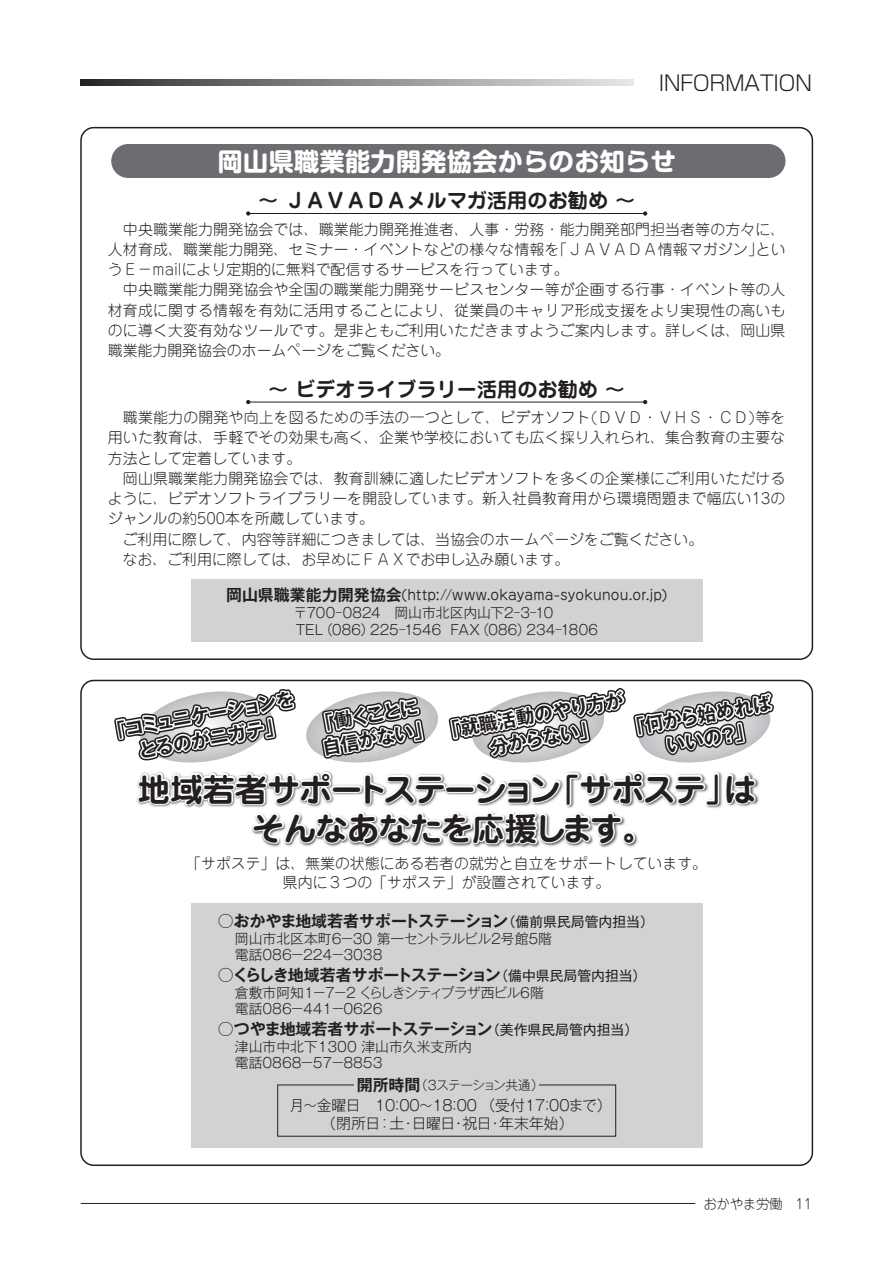
<style>
.page{position:relative;width:893px;height:1263px;background:#fff}
.page>*{position:absolute;margin:0;border:0;box-sizing:border-box;transform-origin:0 0}
.t1{font:700 32.4px/39.2px "Jun 501 Pro";letter-spacing:-.035em;color:#231f20;text-align:center}
.t2{font:700 24.9px "Shin M Go Pr 6 N";letter-spacing:.02em;color:#fff}
.t3{font:300 21px "Shin Go Pro";letter-spacing:-.025em;color:#231f20}
.t4{font:700 20.25px "Jun 501 Pro";color:#231f20}
.t5{font:700 18.75px/24.3px "Gothic MB101 Pr 6 N De";color:#231f20}
.t6{font:700 15.9px "Gothic MB101 Pr 6 N De";letter-spacing:-.02em;color:#231f20}
.t7{font:700 15.9px "Gothic MB101 Pr 6 N De";letter-spacing:-.045em;color:#231f20}
.t8{font:300 14.85px/20.2px "Jun 101 Pro";letter-spacing:.01em;color:#231f20}
.t9{font:300 14.85px/18px "Gothic MB101 Pr 6 N";color:#231f20;text-align:center}
.t10{font:300 13.8px/16.2px "Gothic MB101 Pr 6 N";letter-spacing:-.145em;color:#231f20}
.t11{font:300 13.8px/17px "Gothic MB101 Pr 6 N";letter-spacing:.005em;color:#231f20}
.t12{font:13.8px "Jun 201 Pro";letter-spacing:.01em;color:#231f20}
.t13{font:300 13.8px/16.2px "Gothic MB101 Pr 6 N";letter-spacing:-.005em;color:#231f20}
.t14{font:300 13.5px "Jun 101 Pro";letter-spacing:-.025em;color:#231f20}
.t15{font:300 12.75px "Gothic MB101 Pr 6 N";letter-spacing:-.065em;color:#231f20}
.s1{font-family:"Gothic MB101 Pr 6 N De";font-weight:700;font-size:15.9px}
.s2{font-family:"Gothic MB101 Pr 6 N";font-weight:400;font-size:13.8px}
</style>
<div class="page">
<div style="left:191px;top:903px;width:511px;height:245px;background:#d1d2d4"></div>
<div style="left:111px;top:144px;width:674px;height:34px;background:#6c6d70;border-radius:17px"></div>
<hr style="left:248px;top:213px;width:397px;height:1px;background:#231f20">
<svg style="left:246px;top:211px;width:4px;height:5px"></svg>
<svg style="left:643px;top:211px;width:4px;height:5px"></svg>
<hr style="left:248px;top:402px;width:397px;height:1px;background:#231f20">
<svg style="left:246px;top:400px;width:4px;height:4px"></svg>
<svg style="left:643px;top:400px;width:4px;height:4px"></svg>
<svg style="left:110px;top:579px;width:668px;height:560px"></svg>
<div style="left:354px;top:1076px;width:185px;height:19px;background:#d1d2d4"></div>
<hr style="left:81px;top:1203px;width:614px;height:1px;background:#231f20">
<svg style="left:81px;top:79px;width:553px;height:7px"></svg>
<h3 class="t3" style="left:659px;top:66px;width:155px">INFORMATION</h3>
<h2 class="t2" style="left:218px;top:140px;width:459px">岡山県職業能力開発協会からのお知らせ</h2>
<h3 class="t4" style="left:258px;top:184px;width:378px">～ ＪＡＶＡＤＡメルマガ活用のお勧め ～</h3>
<p class="t8" style="left:108px;top:217px;width:679px">　中央職業能力開発協会では、職業能力開発推進者、人事・労務・能力開発部門担当者等の方々に、人材育成、職業能力開発、セミナー・イベントなどの様々な情報を｢ＪＡＶＡＤＡ情報マガジン｣というＥ－mailにより定期的に無料で配信するサービスを行っています。<br>　中央職業能力開発協会や全国の職業能力開発サービスセンター等が企画する行事・イベント等の人材育成に関する情報を有効に活用することにより、従業員のキャリア形成支援をより実現性の高いものに導く大変有効なツールです。是非ともご利用いただきますようご案内します。詳しくは、岡山県職業能力開発協会のホームページをご覧ください。</p>
<h3 class="t4" style="left:268px;top:373px;width:358px">～ ビデオライブラリー活用のお勧め ～</h3>
<p class="t8" style="left:108px;top:406px;width:679px">　職業能力の開発や向上を図るための手法の一つとして、ビデオソフト(ＤＶＤ・ＶＨＳ・ＣＤ)等を用いた教育は、手軽でその効果も高く、企業や学校においても広く採り入れられ、集合教育の主要な方法として定着しています。<br>　岡山県職業能力開発協会では、教育訓練に適したビデオソフトを多くの企業様にご利用いただけるように、ビデオソフトライブラリーを開設しています。新入社員教育用から環境問題まで幅広い13のジャンルの約500本を所蔵しています。<br>　ご利用に際して、内容等詳細につきましては、当協会のホームページをご覧ください。<br>　なお、ご利用に際しては、お早めにＦＡＸでお申し込み願います。</p>
<p class="t12" style="left:226px;top:584px;width:443px"><span class="s1">岡山県職業能力開発協会</span>(http://www.okayama-syokunou.or.jp)</p>
<p class="t11" style="left:293px;top:603px;width:308px">〒700-0824　岡山市北区内山下2-3-10　　　<br>TEL（086）225-1546 FAX（086）234-1806</p>
<p class="t5" style="left:132px;top:714px;width:164px;text-indent:-27px;rotate:-10deg">「コミュニケーションをとるのがニガテ」</p>
<p class="t5" style="left:313px;top:709px;width:309px;line-height:28.8px;rotate:-10deg">「働くことに<br>自信がない」「就職活動のやり方が</p>
<p class="t5" style="left:660px;top:709px;width:112px;text-indent:-36px;rotate:-10deg">「何から始めればいいの？」</p>
<h1 class="t1" style="left:138px;top:766px;width:620px">地域若者サポートステーション「サポステ」はそんなあなたを応援します。</h1>
<p class="t5" style="left:488px;top:735px;width:110px;rotate:-10deg">分からない」</p>
<p class="t8" style="left:186px;top:852px;width:522px;line-height:19.2px;text-align:center">「サポステ」は、無業の状態にある若者の就労と自立をサポートしています。県内に３つの「サポステ」が設置されています。</p>
<p class="t6" style="left:218px;top:907px;width:437px">○おかやま地域若者サポートステーション<span class="s2">（備前県民局管内担当）</span></p>
<p class="t10" style="left:235px;top:930px;width:319px">岡山市北区本町６－３０ 第一セントラルビル２号館５階電話０８６－２２４－３０３８</p>
<p class="t7" style="left:218px;top:961px;width:430px">○くらしき地域若者サポートステーション<span class="s2">（備中県民局管内担当）</span></p>
<p class="t10" style="left:235px;top:984px;width:310px">倉敷市阿知１－７－２ くらしきシティプラザ西ビル６階電話０８６－４４１－０６２６</p>
<p class="t6" style="left:218px;top:1015px;width:422px">○つやま地域若者サポートステーション<span class="s2">（美作県民局管内担当）</span></p>
<p class="t13" style="left:235px;top:1038px;width:238px">津山市中北下１３００ 津山市久米支所内電話０８６８－５７－８８５３</p>
<p class="t15" style="left:357px;top:1074px;width:189px"><span class="s1">開所時間</span>（３ステーション共通）</p>
<p class="t9" style="left:290px;top:1095px;width:324px">月～金曜日　10：00～18：00 （受付17：00まで）（閉所日：土・日曜日・祝日・年末年始）</p>
<p class="t14" style="left:703px;top:1193px;width:110px">おかやま労働　11</p>
</div>
